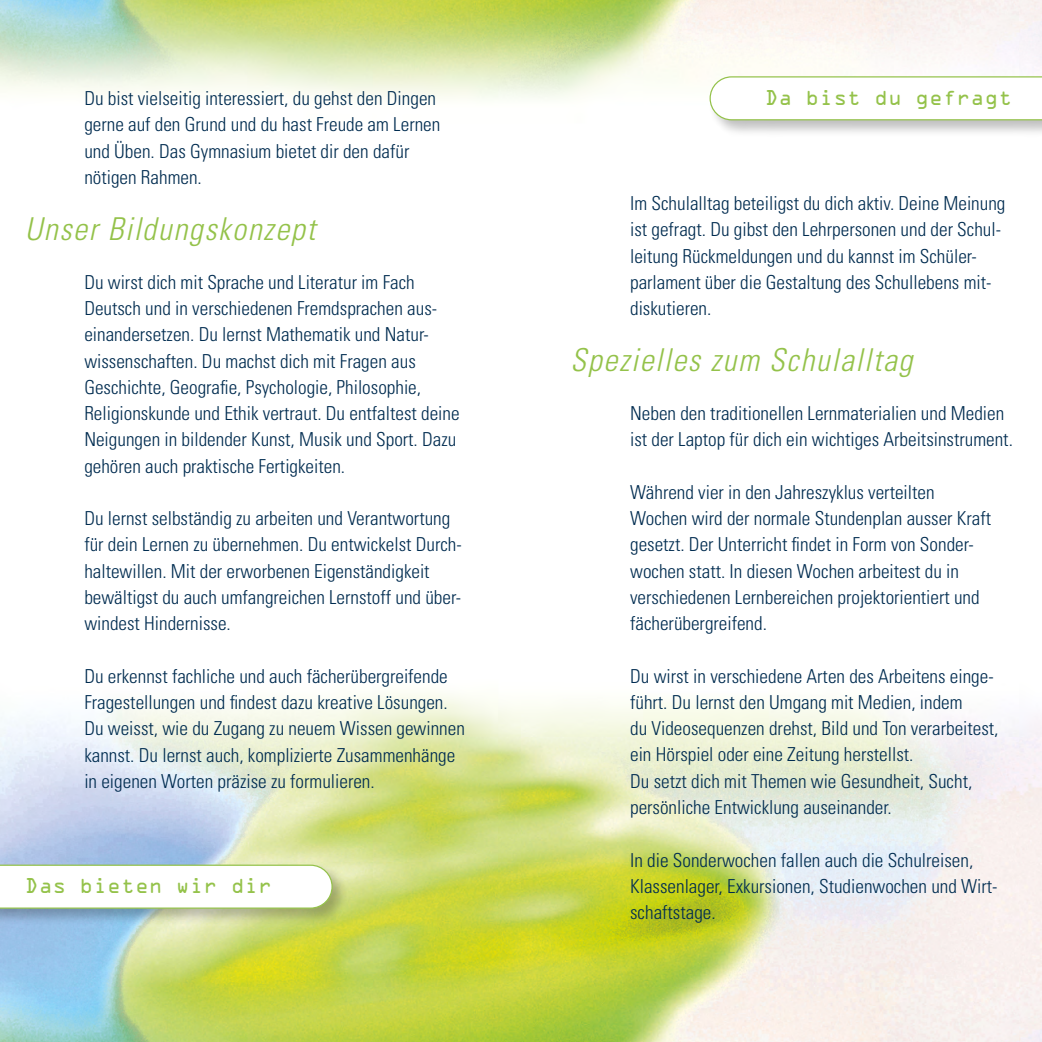
<style>
.page{position:relative;width:1042px;height:1042px;background:#fff}
.page>*{position:absolute;margin:0;border:0;box-sizing:border-box;transform-origin:0 0}
.t1{font:italic 300 condensed 31.5px "Univers LT Std";letter-spacing:.05em;color:#94c24a}
.t2{font:300 condensed 19.25px/26.2px "Univers LT Std";color:#002c50}
.t3{font:19.25px "OCRA Std";color:#94c24a}
</style>
<div class="page">
<img style="left:0;top:0;width:521px;height:99px">
<img style="left:0;top:692px;width:521px;height:350px">
<div style="left:0;top:862px;width:349px;height:63px;background:#000;opacity:.25"></div>
<svg style="left:0;top:864px;width:333px;height:45px"></svg>
<svg style="left:521px;top:700px;width:521px;height:342px"></svg>
<div style="left:708px;top:74px;width:334px;height:63px;background:#000;opacity:.25"></div>
<svg style="left:709px;top:76px;width:333px;height:44px"></svg>
<p class="t2" style="left:84px;top:85px;width:357px">Du bist vielseitig interessiert, du gehst den Dingen gerne auf den Grund und du hast Freude am Lernen und Üben. Das Gymnasium bietet dir den dafür nötigen Rahmen.</p>
<h1 class="t1" style="left:25px;top:210px;width:292px">Unser Bildungskonzept</h1>
<p class="t2" style="left:84px;top:269px;width:377px">Du wirst dich mit Sprache und Literatur im Fach Deutsch und in verschiedenen Fremdsprachen aus&shy;einandersetzen. Du lernst Mathematik und Natur&shy;wissenschaften. Du machst dich mit Fragen aus Geschichte, Geografie, Psychologie, Philosophie, Religionskunde und Ethik vertraut. Du entfaltest deine Neigungen in bildender Kunst, Musik und Sport. Dazu gehören auch praktische Fertigkeiten.</p>
<p class="t2" style="left:84px;top:505px;width:379px">Du lernst selbständig zu arbeiten und Verantwortung für dein Lernen zu übernehmen. Du entwickelst Durch&shy;haltewillen. Mit der erworbenen Eigenständigkeit bewältigst du auch umfangreichen Lernstoff und über&shy;windest Hindernisse.</p>
<p class="t2" style="left:84px;top:663px;width:382px">Du erkennst fachliche und auch fächerübergreifende Fragestellungen und findest dazu kreative Lösungen.<br>Du weisst, wie du Zugang zu neuem Wissen gewinnen kannst. Du lernst auch, komplizierte Zusammenhänge in eigenen Worten präzise zu formulieren.</p>
<p class="t3" style="left:25px;top:877px;width:249px">Das bieten wir dir</p>
<p class="t3" style="left:765px;top:89px;width:249px">Da bist du gefragt</p>
<p class="t2" style="left:630px;top:190px;width:377px">Im Schulalltag beteiligst du dich aktiv. Deine Meinung ist gefragt. Du gibst den Lehrpersonen und der Schul&shy;leitung Rückmeldungen und du kannst im Schüler&shy;parlament über die Gestaltung des Schullebens mit-- diskutieren.</p>
<h1 class="t1" style="left:570px;top:341px;width:343px">Spezielles zum Schulalltag</h1>
<p class="t2" style="left:630px;top:400px;width:384px">Neben den traditionellen Lernmaterialien und Medien ist der Laptop für dich ein wichtiges Arbeitsinstrument.</p>
<p class="t2" style="left:630px;top:479px;width:362px">Während vier in den Jahreszyklus verteilten Wochen wird der normale Stundenplan ausser Kraft gesetzt. Der Unterricht findet in Form von Sonder&shy;wochen statt. In diesen Wochen arbeitest du in verschiedenen Lernbereichen projektorientiert und fächerübergreifend.</p>
<p class="t2" style="left:630px;top:663px;width:370px">Du wirst in verschiedene Arten des Arbeitens einge&shy;führt. Du lernst den Umgang mit Medien, indem<br>du Videosequenzen drehst, Bild und Ton verarbeitest, ein Hörspiel oder eine Zeitung herstellst.<br>Du setzt dich mit Themen wie Gesundheit, Sucht, persönliche Entwicklung auseinander.</p>
<p class="t2" style="left:630px;top:846px;width:369px">In die Sonderwochen fallen auch die Schulreisen,<br>Klassenlager, Exkursionen, Studienwochen und Wirt&shy;schaftstage.</p>
</div>
